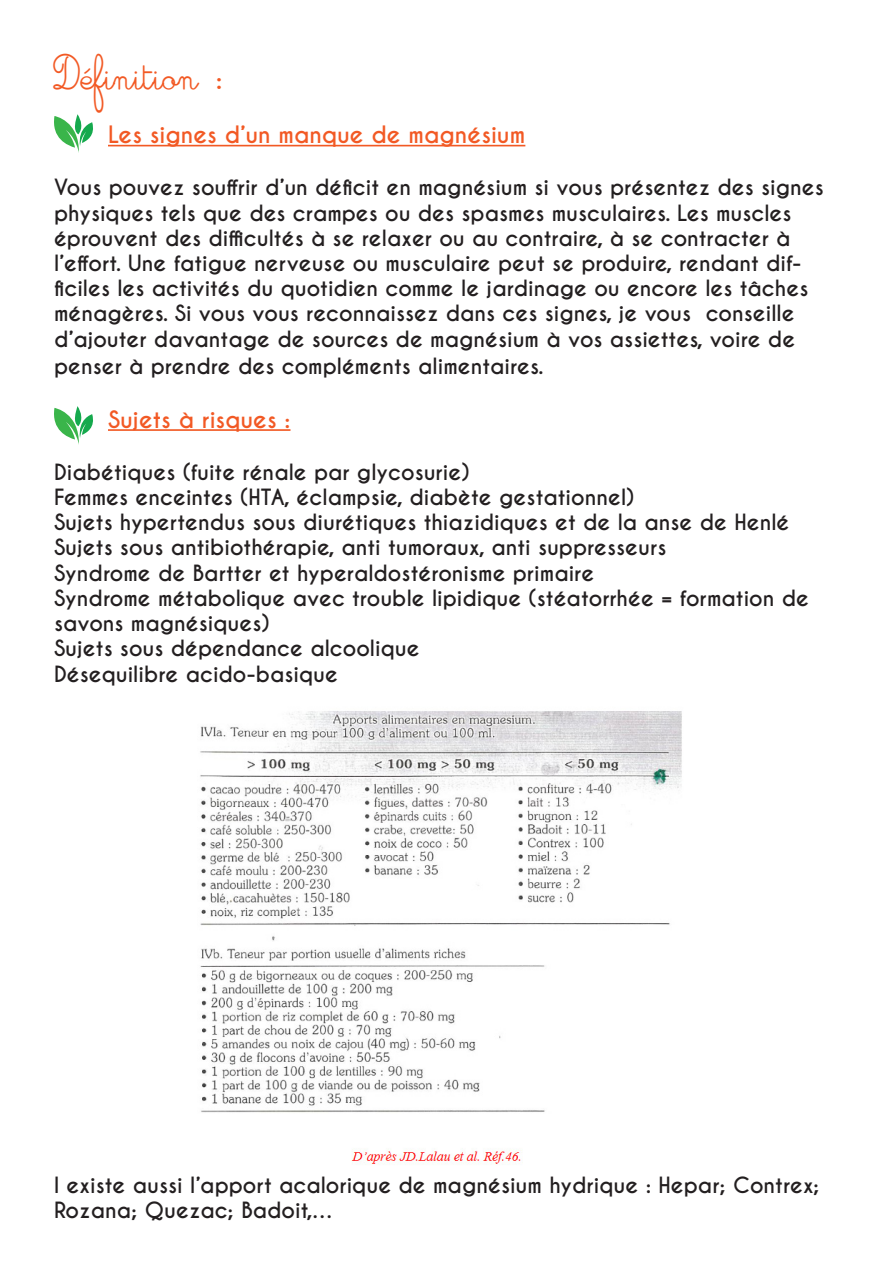
<style>
.page{position:relative;width:893px;height:1263px;background:#fff}
.page>*{position:absolute;margin:0;border:0;box-sizing:border-box;transform-origin:0 0}
.t1{font:39px "Cursivestandard";color:#f25924}
.t2{font:700 22.5px "Caviar Dreams";color:#f25924}
.t3{font:700 21px/25.2px "Caviar Dreams";color:#231f20}
</style>
<div class="page">
<hr style="left:108px;top:145px;width:417px;height:1px;background:#f25924">
<hr style="left:108px;top:429px;width:182px;height:2px;background:#f25924">
<svg style="left:54px;top:114px;width:39px;height:39px"></svg>
<svg style="left:54px;top:406px;width:39px;height:39px"></svg>
<img style="left:200px;top:711px;width:482px;height:453px">
<p class="t1" style="left:54px;top:53px;width:173px">Définition :</p>
<p class="t2" style="left:108px;top:121px;width:419px">Les signes d’un manque de magnésium</p>
<p class="t3" style="left:54px;top:176px;width:771px">Vous pouvez souffrir d’un déficit en magnésium si vous présentez des signes physiques tels que des crampes ou des spasmes musculaires. Les muscles éprouvent des difficultés à se relaxer ou au contraire, à se contracter à</p>
<p class="t3" style="left:54px;top:251px;width:756px">l’effort. Une fatigue nerveuse ou musculaire peut se produire, rendant dif&shy;ficiles les activités du quotidien comme le jardinage ou encore les tâches ménagères. Si vous vous reconnaissez dans ces signes, je vous conseille</p>
<p class="t3" style="left:54px;top:326px;width:743px;line-height:27px">d’ajouter davantage de sources de magnésium à vos assiettes, voire de penser à prendre des compléments alimentaires.</p>
<p class="t2" style="left:108px;top:406px;width:184px">Sujets à risques :</p>
<p class="t3" style="left:54px;top:460px;width:417px">Diabétiques (fuite rénale par glycosurie)</p>
<p class="t3" style="left:54px;top:485px;width:582px">Femmes enceintes (HTA, éclampsie, diabète gestationnel)</p>
<p class="t3" style="left:54px;top:510px;width:737px">Sujets hypertendus sous diurétiques thiazidiques et de la anse de Henlé</p>
<p class="t3" style="left:54px;top:536px;width:614px">Sujets sous antibiothérapie, anti tumoraux, anti suppresseurs</p>
<p class="t3" style="left:54px;top:561px;width:542px">Syndrome de Bartter et hyperaldostéronisme primaire</p>
<p class="t3" style="left:54px;top:586px;width:756px">Syndrome métabolique avec trouble lipidique (stéatorrhée = formation de savons magnésiques)</p>
<p class="t3" style="left:54px;top:636px;width:367px">Sujets sous dépendance alcoolique<br>Désequilibre acido-basique</p>
<p class="t3" style="left:54px;top:1173px;width:767px">l existe aussi l’apport acalorique de magnésium hydrique : Hepar; Contrex;<br>Rozana; Quezac; Badoit,…</p>
</div>
